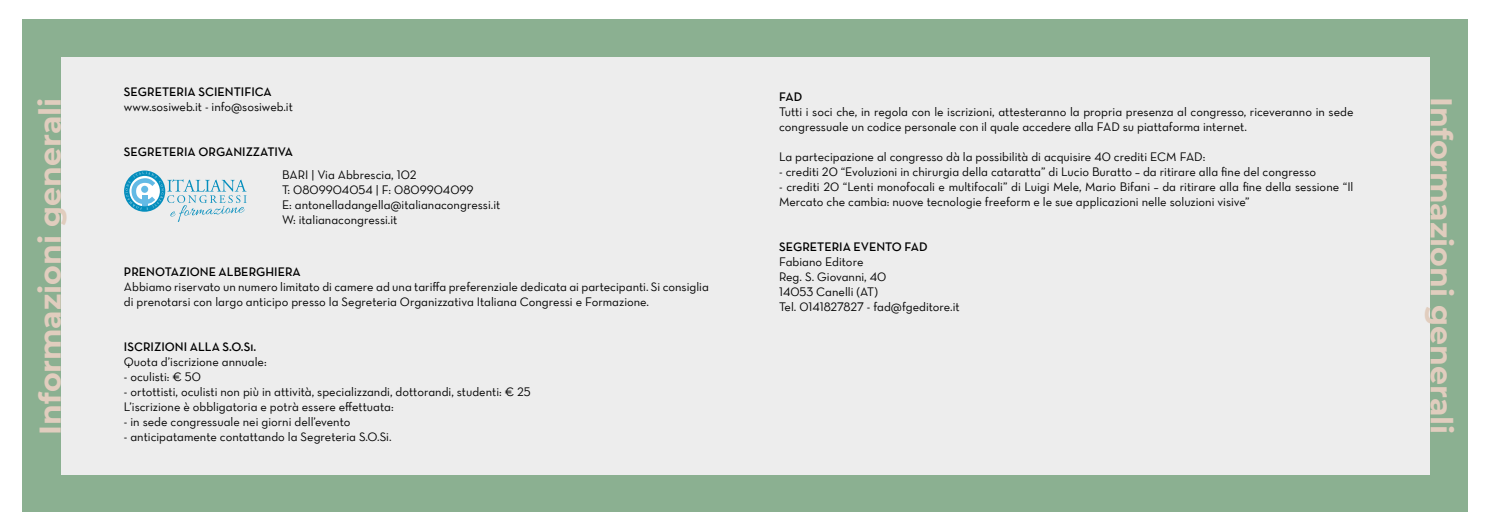
<style>
.page{position:relative;width:1489px;height:532px;background:#fff}
.page>*{position:absolute;margin:0;border:0;box-sizing:border-box;transform-origin:0 0}
.t1{font:700 30px "Montserrat";color:#e1cdbe}
.t2{font:12.5px/15px "Neutra Text Book Alt";color:#000}
.t3{font:12.5px "Neutra Text Demi SC";color:#000}
</style>
<div class="page">
<div style="left:22px;top:20px;width:1444px;height:492px;background:#8bb091"></div>
<div style="left:61px;top:57px;width:1368px;height:417px;background:#ededed"></div>
<svg style="left:124px;top:170px;width:122px;height:52px"></svg>
<h1 class="t1" style="left:29px;top:434px;width:338px;rotate:-90deg">Informazioni generali</h1>
<p class="t3" style="left:124px;top:84px;width:149px">SEGRETERIA SCIENTIFICA</p>
<p class="t2" style="left:124px;top:99px;width:170px">www.sosiweb.it - info@sosiweb.it</p>
<p class="t3" style="left:124px;top:144px;width:171px">SEGRETERIA ORGANIZZATIVA</p>
<p class="t2" style="left:282px;top:167px;width:220px">BARI | Via Abbrescia, 102<br>T: 0809904054 | F: 0809904099<br>E: antonelladangella@italianacongressi.it<br>W: italianacongressi.it</p>
<p class="t3" style="left:124px;top:264px;width:178px">PRENOTAZIONE ALBERGHIERA</p>
<p class="t2" style="left:124px;top:279px;width:586px">Abbiamo riservato un numero limitato di camere ad una tariffa preferenziale dedicata ai partecipanti. Si consiglia di prenotarsi con largo anticipo presso la Segreteria Organizzativa Italiana Congressi e Formazione.</p>
<p class="t3" style="left:124px;top:339px;width:134px">ISCRIZIONI ALLA S.O.Si.</p>
<p class="t2" style="left:124px;top:354px;width:144px">Quota d’iscrizione annuale:</p>
<p class="t2" style="left:124px;top:369px;width:79px">- oculisti: € 50</p>
<p class="t2" style="left:124px;top:384px;width:408px">- ortottisti, oculisti non più in attività, specializzandi, dottorandi, studenti: € 25<br>L’iscrizione è obbligatoria e potrà essere effettuata:</p>
<p class="t2" style="left:124px;top:414px;width:228px">- in sede congressuale nei giorni dell’evento</p>
<p class="t2" style="left:124px;top:429px;width:269px">- anticipatamente contattando la Segreteria S.O.Si.</p>
<p class="t3" style="left:779px;top:89px;width:25px">FAD</p>
<p class="t2" style="left:779px;top:104px;width:576px">Tutti i soci che, in regola con le iscrizioni, attesteranno la propria presenza al congresso, riceveranno in sede congressuale un codice personale con il quale accedere alla FAD su piattaforma internet.</p>
<p class="t2" style="left:779px;top:149px;width:428px">La partecipazione al congresso dà la possibilità di acquisire 40 crediti ECM FAD:</p>
<p class="t2" style="left:779px;top:164px;width:538px">- crediti 20 “Evoluzioni in chirurgia della cataratta” di Lucio Buratto – da ritirare alla fine del congresso</p>
<p class="t2" style="left:779px;top:179px;width:576px">- crediti 20 “Lenti monofocali e multifocali” di Luigi Mele, Mario Bifani – da ritirare alla fine della sessione “Il<br>Mercato che cambia: nuove tecnologie freeform e le sue applicazioni nelle soluzioni visive”</p>
<p class="t3" style="left:779px;top:239px;width:150px">SEGRETERIA EVENTO FAD</p>
<p class="t2" style="left:779px;top:254px;width:182px">Fabiano Editore<br>Reg. S. Giovanni, 40<br>14053 Canelli (AT)<br>Tel. 0141827827 - fad@fgeditore.it</p>
<h1 class="t1" style="left:1462px;top:97px;width:338px;rotate:90deg">Informazioni generali</h1>
</div>
